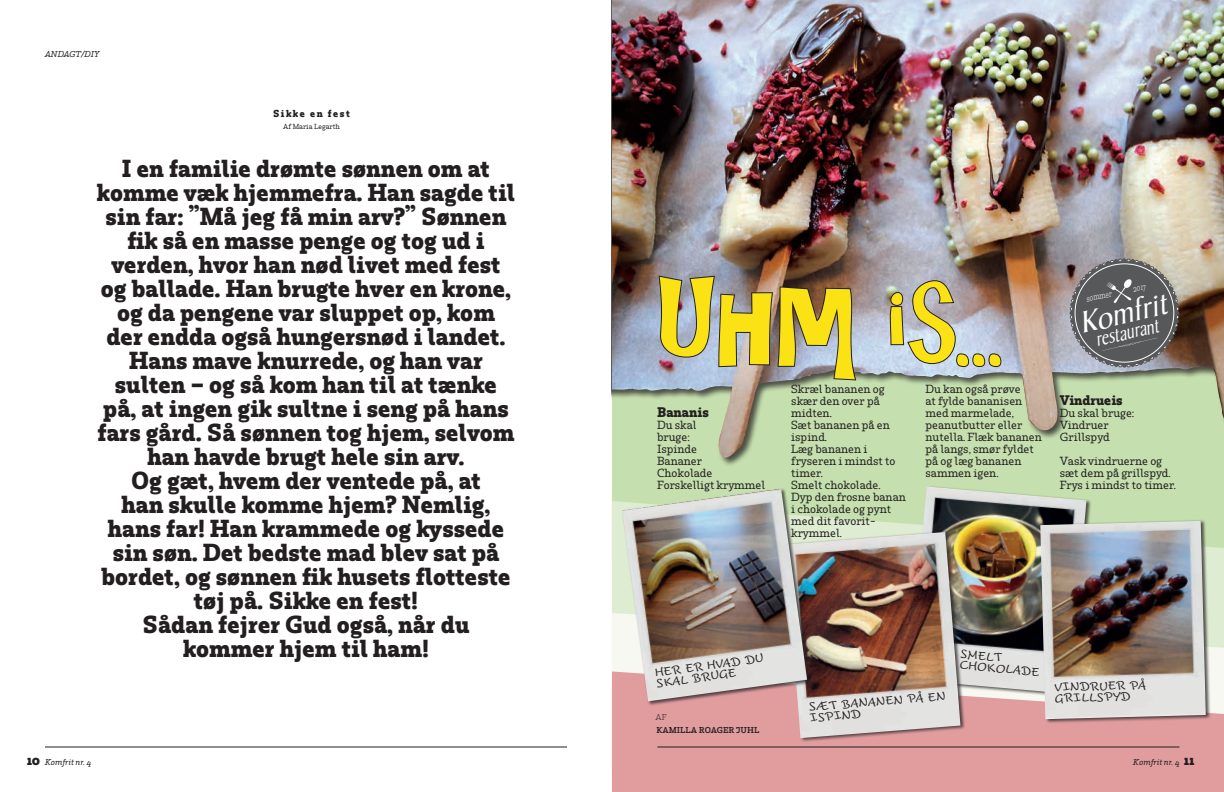
<style>
.page{position:relative;width:1224px;height:792px;background:#fff}
.page>*{position:absolute;margin:0;border:0;box-sizing:border-box;transform-origin:0 0}
.t1{font:110px "ARCHRISTY";color:#fae215}
.t2{font:italic 32.4px "Baker Signet";color:#fff}
.t3{font:700 23px/24px "Rum Serif";color:#231f20;text-align:center}
.t4{font:italic 21.4px "Baker Signet";color:#fff;scale:.81 1}
.t5{font:700 13px "Rum Serif";color:#231f20}
.t6{font:500 11px/12px "Rum Serif";color:#231f20}
.t7{font:11px/11px "Tornac";color:#231f20}
.t8{font:700 9.5px "Rum Serif";letter-spacing:.16em;color:#231f20}
.t9{font:italic 300 8.2px "Rum Serif";color:#fff;scale:.81 1}
.t10{font:italic 500 8px "Rum Serif";color:#231f20}
.t11{font:600 8px "Rum Serif";color:#231f20}
.t12{font:300 8px "Rum Serif";color:#231f20}
.t13{font:500 6.9px "Rum Serif";color:#231f20}
.s1{font-weight:700;font-style:normal;font-size:14px}
</style>
<div class="page">
<hr style="left:45px;top:747px;width:522px;height:1px;background:#231f20">
<div style="left:612px;top:473px;width:612px;height:28px;background:#c5e0ae"></div>
<svg style="left:612px;top:501px;width:612px;height:112px;background:#cde4bb"></svg>
<div style="left:612px;top:671px;width:612px;height:121px;background:#e19c9e"></div>
<div style="left:612px;top:0;width:612px;height:473px;background:#c5e0ae"></div>
<img style="left:612px;top:0;width:612px;height:460px">
<img style="left:657px;top:274px;width:201px;height:108px">
<svg style="left:889px;top:279px;width:113px;height:89px;background:#a7a7b1"></svg>
<svg style="left:1069px;top:259px;width:111px;height:109px;background:#717071"></svg>
<img style="left:910px;top:486px;width:176px;height:208px">
<div style="left:785px;top:531px;width:181px;height:212px;background:#231f20;opacity:.75"></div>
<img style="left:785px;top:532px;width:175px;height:206px">
<div style="left:1040px;top:520px;width:171px;height:204px;background:#231f20;opacity:.75"></div>
<img style="left:1040px;top:521px;width:166px;height:198px">
<div style="left:622px;top:488px;width:191px;height:218px;background:#231f20;opacity:.75"></div>
<img style="left:622px;top:489px;width:185px;height:212px">
<hr style="left:657px;top:747px;width:522px;height:1px;background:#231f20">
<p class="t10" style="left:45px;top:49px;width:56px">ANDAGT/DIY</p>
<p class="t8" style="left:273px;top:108px;width:78px">Sikke en fest</p>
<p class="t13" style="left:283px;top:122px;width:58px">Af Maria Legarth</p>
<p class="t3" style="left:97px;top:156px;width:420px">I en familie drømte sønnen om at komme væk hjemmefra. Han sagde til sin far: ”Må jeg få min arv?” Sønnen fik så en masse penge og tog ud i verden, hvor han nød livet med fest og ballade. Han brugte hver en krone, og da pengene var sluppet op, kom der endda også hungersnød i landet.<br>Hans mave knurrede, og han var sulten – og så kom han til at tænke på, at ingen gik sultne i seng på hans fars gård. Så sønnen tog hjem, selvom han havde brugt hele sin arv.<br>Og gæt, hvem der ventede på, at<br>han skulle komme hjem? Nemlig, hans far! Han krammede og kyssede sin søn. Det bedste mad blev sat på bordet, og sønnen fik husets flotteste tøj på. Sikke en fest!<br>Sådan fejrer Gud også, når du kommer hjem til ham!</p>
<p class="t10" style="left:27px;top:757px;width:66px"><span class="s1">10</span> Komfrit nr. 4</p>
<h1 class="t1" style="left:659px;top:257px;width:348px">Uhm is...</h1>
<p class="t9" style="left:1132px;top:284px;width:17px;rotate:-13deg">2017</p>
<p class="t9" style="left:1085px;top:294px;width:34px;rotate:-13deg">sommer</p>
<h2 class="t2" style="left:1076px;top:306px;width:90px;rotate:-13deg">Komfrit</h2>
<p class="t4" style="left:1093px;top:328px;width:81px;rotate:-13deg">restaurant</p>
<p class="t5" style="left:657px;top:404px;width:53px">Bananis</p>
<p class="t6" style="left:657px;top:419px;width:110px">Du skal<br>bruge:<br>Ispinde<br>Bananer<br>Chokolade<br>Forskelligt krymmel</p>
<p class="t6" style="left:791px;top:383px;width:116px">Skræl bananen og skær den over på midten.<br>Sæt bananen på en ispind.<br>Læg bananen i fryseren i mindst to timer.<br>Smelt chokolade.<br>Dyp den frosne banan i chokolade og pynt med dit favorit&shy;krymmel.</p>
<p class="t6" style="left:926px;top:383px;width:118px">Du kan også prøve<br>at fylde bananisen med marmelade, peanutbutter eller nutella. Flæk bananen på langs, smør fyldet på og læg bananen sammen igen.</p>
<p class="t5" style="left:1060px;top:392px;width:64px">Vindrueis</p>
<p class="t6" style="left:1060px;top:407px;width:76px">Du skal bruge:<br>Vindruer<br>Grillspyd</p>
<p class="t6" style="left:1060px;top:455px;width:118px">Vask vindruerne og sæt dem på grillspyd.<br>Frys i mindst to timer.</p>
<p class="t7" style="left:654px;top:668px;width:111px;rotate:-8deg">HER ER HVAD DU<br>SKAL BRUGE</p>
<p class="t12" style="left:656px;top:712px;width:12px">AF</p>
<p class="t11" style="left:656px;top:725px;width:104px">KAMILLA ROAGER JUHL</p>
<p class="t7" style="left:808px;top:703px;width:139px;line-height:10.6px;rotate:-5deg">SÆT BANANEN PÅ EN<br>ISPIND</p>
<p class="t7" style="left:961px;top:649px;width:82px;rotate:5deg">SMELT<br>CHOKOLADE</p>
<p class="t7" style="left:1054px;top:682px;width:93px;rotate:-1deg">VINDRUER PÅ<br>GRILLSPYD</p>
<p class="t10" style="left:1133px;top:757px;width:62px">Komfrit nr. 4 <span class="s1">11</span></p>
</div>
